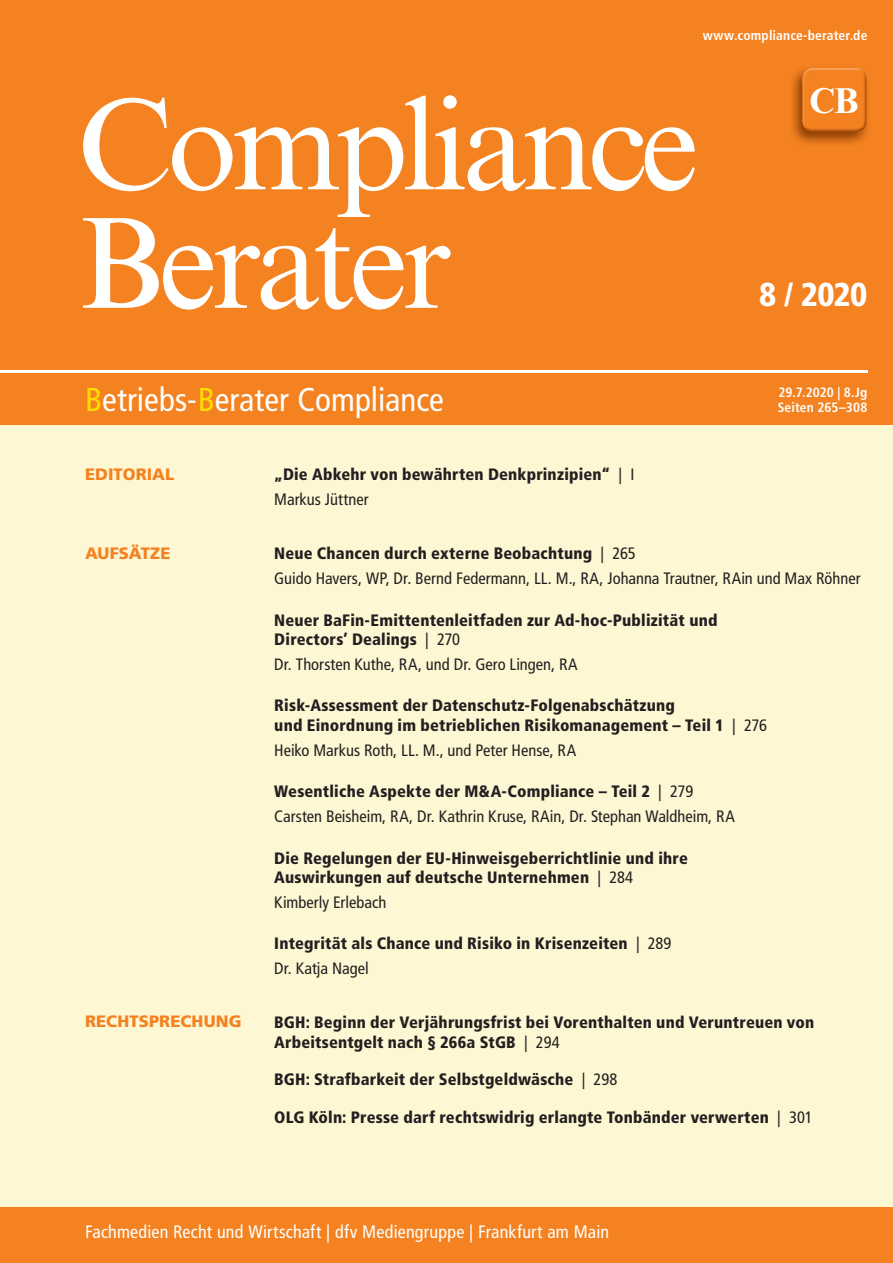
<style>
.page{position:relative;width:893px;height:1263px;background:#fef7d4}
.page>*{position:absolute;margin:0;border:0;box-sizing:border-box;transform-origin:0 0}
.t1{font:130.5px/118.5px "Times New Roman MT Std";letter-spacing:-.04em;color:#fff}
.t2{font:700 36px "Times New Roman MT Std";color:#fff}
.t3{font:condensed 33px "Frutiger LT Std";color:#fff}
.t4{font:900 condensed 33px "Frutiger LT Std";color:#fff}
.t5{font:condensed 18px "Frutiger LT Std";letter-spacing:.01em;color:#fff}
.t6{font:900 condensed 16.5px/19.5px "Frutiger LT Std";letter-spacing:.01em;color:#231f20}
.t7{font:condensed 16.5px/24.6px "Frutiger LT Std";color:#231f20}
.t8{font:900 16.5px "Frutiger LT Std";letter-spacing:.005em;color:#f58220}
.t9{font:700 condensed 13.5px/15px "Frutiger LT Std";letter-spacing:.01em;color:#fff}
.s1{color:#ffdc01}
.s2{font-weight:400}
.s3{font-weight:900}
</style>
<div class="page">
<div style="left:0;top:1208px;width:893px;height:55px;background:#f58220"></div>
<div style="left:0;top:0;width:893px;height:425px;background:#f58220"></div>
<hr style="left:0;top:370px;width:867px;height:3px;background:#fff">
<img style="left:792px;top:68px;width:76px;height:76px">
<img style="left:807px;top:68px;width:55px;height:2px">
<img style="left:803px;top:70px;width:63px;height:62px">
<p class="t9" style="left:703px;top:28px;width:166px">www.compliance-berater.de</p>
<h1 class="t1" style="left:78px;top:86px;width:622px">Compliance<br>Berater</h1>
<h2 class="t2" style="left:809px;top:79px;width:51px">CB</h2>
<h3 class="t4" style="left:759px;top:275px;width:110px">8 / 2020</h3>
<h3 class="t3" style="left:85px;top:380px;width:360px"><span class="s1">B</span>etriebs-<span class="s1">B</span>erater Compliance</h3>
<p class="t9" style="left:778px;top:385px;width:91px">29.7.2020 | 8.Jg<br>Seiten 265–308</p>
<p class="t8" style="left:85px;top:464px;width:91px">EDITORIAL</p>
<p class="t8" style="left:85px;top:543px;width:87px">AUFSÄTZE</p>
<p class="t8" style="left:85px;top:1011px;width:158px">RECHTSPRECHUNG</p>
<p class="t6" style="left:274px;top:462px;width:362px;line-height:24.6px">„Die Abkehr von bewährten Denkprinzipien“ <span class="s2">| I<br>Markus Jüttner</span></p>
<p class="t7" style="left:274px;top:541px;width:588px"><span class="s3">Neue Chancen durch externe Beobachtung</span> | 265<br>Guido Havers, WP, Dr. Bernd Federmann, LL. M., RA, Johanna Trautner, RAin und Max Röhner</p>
<p class="t6" style="left:274px;top:610px;width:445px">Neuer BaFin-Emittentenleitfaden zur Ad-hoc-Publizität und<br>Directors’ Dealings <span class="s2">| 270</span></p>
<p class="t7" style="left:274px;top:652px;width:305px">Dr. Thorsten Kuthe, RA, und Dr. Gero Lingen, RA</p>
<p class="t6" style="left:274px;top:696px;width:494px">Risk-Assessment der Datenschutz-Folgenabschätzung<br>und Einordnung im betrieblichen Risikomanagement – Teil 1 <span class="s2">| 276</span></p>
<p class="t7" style="left:274px;top:738px;width:303px">Heiko Markus Roth, LL. M., und Peter Hense, RA</p>
<p class="t7" style="left:274px;top:779px;width:462px"><span class="s3">Wesentliche Aspekte der M&amp;A-Compliance – Teil 2</span> | 279<br>Carsten Beisheim, RA, Dr. Kathrin Kruse, RAin, Dr. Stephan Waldheim, RA</p>
<p class="t6" style="left:274px;top:848px;width:415px">Die Regelungen der EU-Hinweisgeberrichtlinie und ihre<br>Auswirkungen auf deutsche Unternehmen <span class="s2">| 284</span></p>
<p class="t7" style="left:274px;top:890px;width:114px">Kimberly Erlebach</p>
<p class="t6" style="left:274px;top:931px;width:399px;line-height:24.6px">Integrität als Chance und Risiko in Krisenzeiten <span class="s2">| 289<br>Dr. Katja Nagel</span></p>
<p class="t6" style="left:274px;top:1013px;width:541px">BGH: Beginn der Verjährungsfrist bei Vorenthalten und Veruntreuen von<br>Arbeitsentgelt nach § 266a StGB <span class="s2">| 294</span></p>
<p class="t6" style="left:274px;top:1070px;width:345px">BGH: Strafbarkeit der Selbstgeldwäsche <span class="s2">| 298</span></p>
<p class="t6" style="left:274px;top:1107px;width:540px">OLG Köln: Presse darf rechtswidrig erlangte Tonbänder verwerten <span class="s2">| 301</span></p>
<p class="t5" style="left:85px;top:1221px;width:526px">Fachmedien Recht und Wirtschaft | dfv Mediengruppe | Frankfurt am Main</p>
</div>
